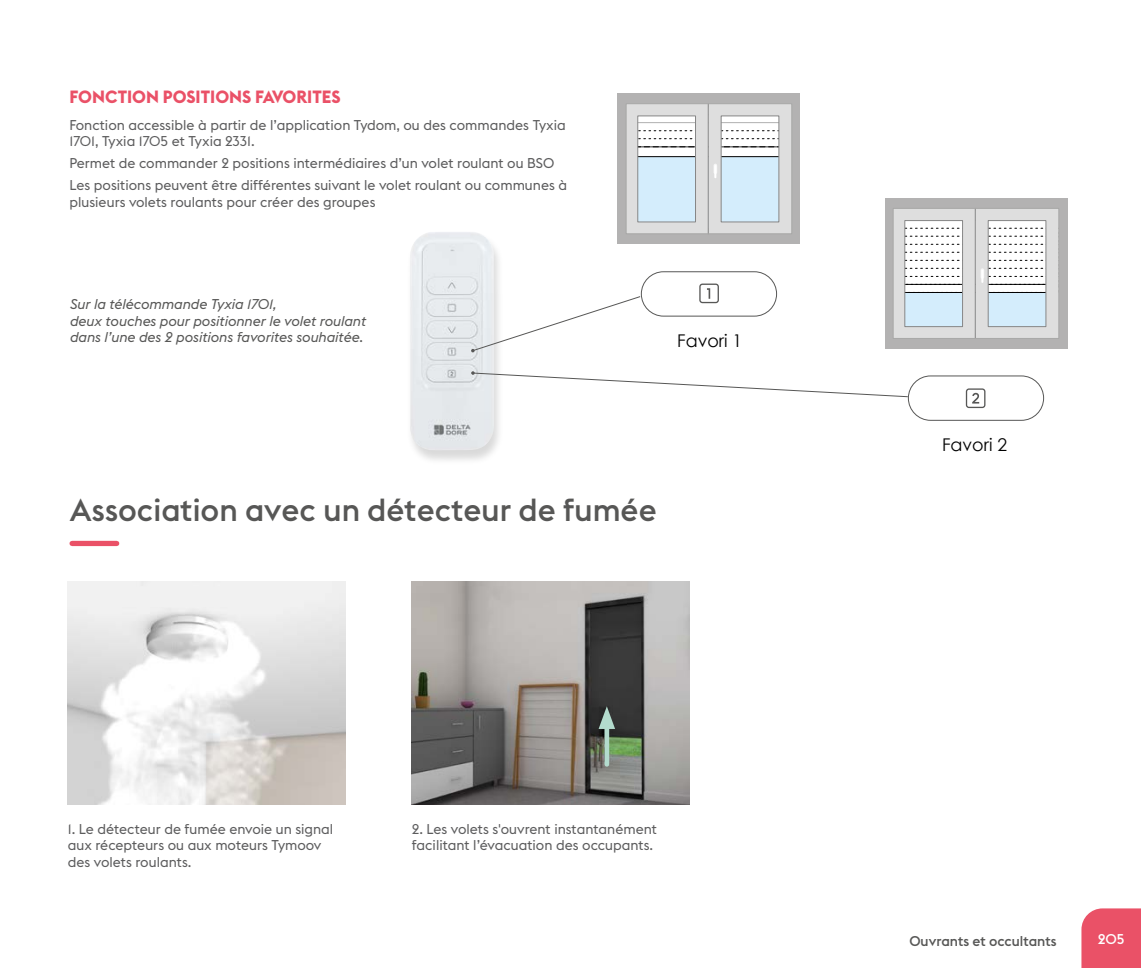
<style>
.page{position:relative;width:1141px;height:968px;background:#fff}
.page>*{position:absolute;margin:0;border:0;box-sizing:border-box;transform-origin:0 0}
.t1{font:500 31.5px "Euclid Flex";color:#575756}
.t2{font:700 17.5px "Euclid Flex";color:#ea5167}
.t3{font:17.5px "Century Gothic";color:#000}
.t4{font:14px/16.8px "Euclid Flex";color:#5c5c5d}
.t5{font:italic 14px/16.8px "Euclid Flex";color:#575756}
.t6{font:500 14px "Euclid Flex";color:#575756}
.t7{font:500 14px "Euclid Flex";color:#fff}
</style>
<div class="page">
<div style="left:1081px;top:908px;width:60px;height:59px;background:#ea5167"></div>
<div style="left:405px;top:232px;width:99px;height:233px;background:#000;opacity:.15"></div>
<img style="left:410px;top:232px;width:84px;height:218px">
<div style="left:885px;top:198px;width:182px;height:150px;background:#b3b2b2"></div>
<svg style="left:893px;top:208px;width:166px;height:130px;background:#dde2e4"></svg>
<div style="left:908px;top:375px;width:136px;height:45px;border:1px solid #575756;border-radius:22px"></div>
<svg style="left:966px;top:388px;width:19px;height:20px"></svg>
<div style="left:618px;top:94px;width:182px;height:150px;background:#b3b2b2"></div>
<svg style="left:626px;top:104px;width:166px;height:130px;background:#d8e1e6"></svg>
<div style="left:641px;top:271px;width:136px;height:45px;border:1px solid #575756;border-radius:22px"></div>
<svg style="left:699px;top:283px;width:20px;height:20px"></svg>
<svg style="left:471px;top:295px;width:170px;height:57px"></svg>
<svg style="left:471px;top:371px;width:438px;height:26px"></svg>
<div style="left:72px;top:540px;width:45px;height:6px;background:#ea5167"></div>
<img style="left:68px;top:581px;width:278px;height:223px">
<img style="left:412px;top:581px;width:277px;height:223px">
<div style="left:604px;top:720px;width:5px;height:44px;background:#b3dbcd"></div>
<svg style="left:599px;top:706px;width:16px;height:22px"></svg>
<p class="t2" style="left:69px;top:86px;width:273px">FONCTION POSITIONS FAVORITES</p>
<p class="t4" style="left:69px;top:116px;width:498px">Fonction accessible à partir de l’application Tydom, ou des commandes Tyxia<br>1701, Tyxia 1705 et Tyxia 2331.</p>
<p class="t4" style="left:69px;top:152px;width:499px;line-height:21.7px">Permet de commander 2 positions intermédiaires d’un volet roulant ou BSO<br>Les positions peuvent être différentes suivant le volet roulant ou communes à</p>
<p class="t4" style="left:69px;top:193px;width:308px">plusieurs volets roulants pour créer des groupes</p>
<p class="t5" style="left:69px;top:295px;width:298px">Sur la télécommande Tyxia 1701,<br>deux touches pour positionner le volet roulant dans l’une des 2 positions favorites souhaitée.</p>
<p class="t3" style="left:677px;top:328px;width:67px">Favori 1</p>
<h1 class="t1" style="left:69px;top:491px;width:589px">Association avec un détecteur de fumée</h1>
<p class="t4" style="left:68px;top:820px;width:267px">1. Le détecteur de fumée envoie un signal aux récepteurs ou aux moteurs Tymoov des volets roulants.</p>
<p class="t4" style="left:412px;top:820px;width:247px">2. Les volets s'ouvrent instantanément facilitant l’évacuation des occupants.</p>
<p class="t3" style="left:942px;top:432px;width:67px">Favori 2</p>
<p class="t6" style="left:909px;top:933px;width:149px">Ouvrants et occultants</p>
<p class="t7" style="left:1098px;top:930px;width:28px">205</p>
</div>
